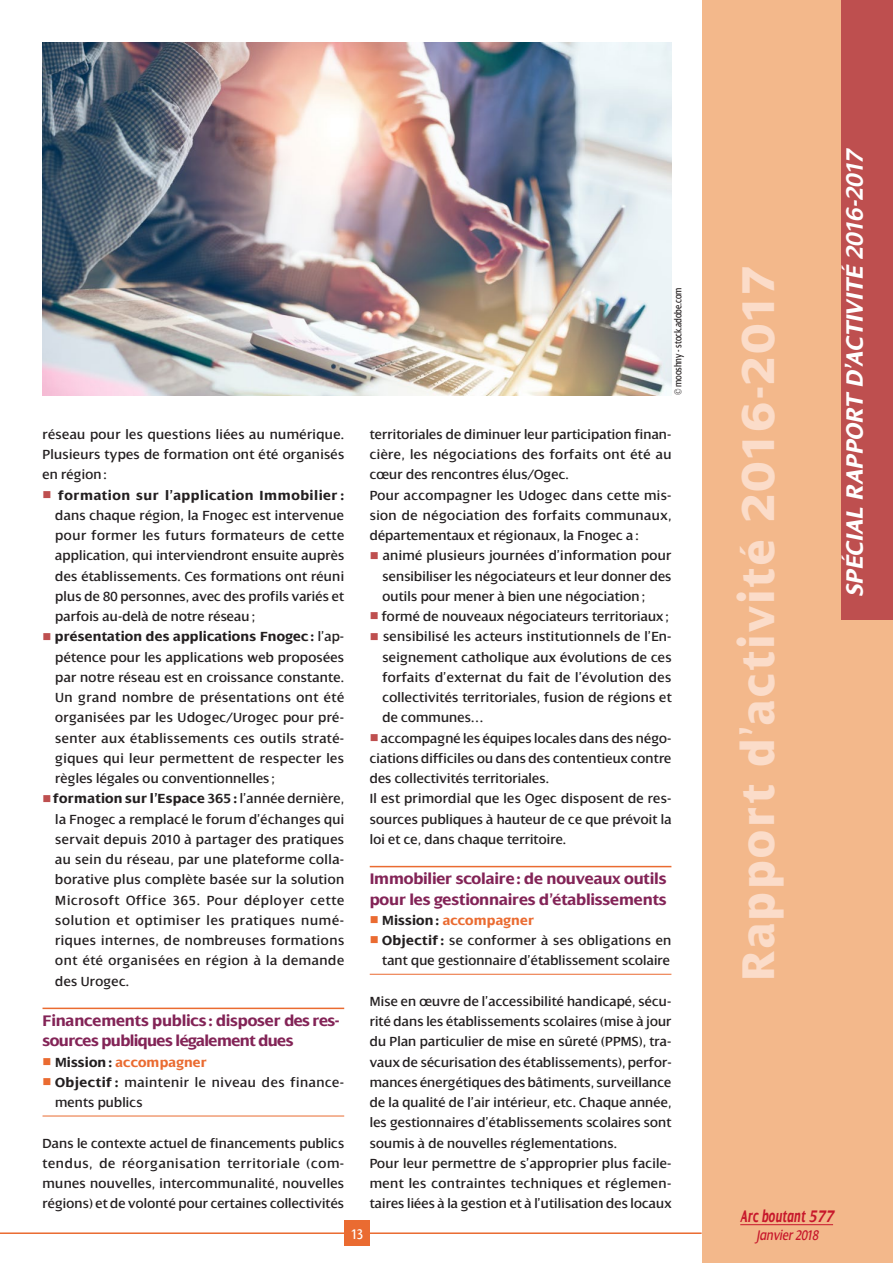
<style>
.page{position:relative;width:893px;height:1263px;background:#fff}
.page>*{position:absolute;margin:0;border:0;box-sizing:border-box;transform-origin:0 0}
.t1{font:800 49.5px "Dialog";letter-spacing:.06em;color:#fbdcc9;scale:.9 1}
.t2{font:italic 700 25.5px "Dialog";color:#fff}
.t3{font:italic 700 18px "Dialog";letter-spacing:.02em;color:#c7172b;scale:.65 1}
.t4{font:700 16.5px/20.2px "Dialog";letter-spacing:-.01em;color:#832457}
.t5{font:700 16.5px/20.2px "Dialog";letter-spacing:-.035em;color:#832457}
.t6{font:italic 15px "Dialog";color:#c7172b;scale:.85 1}
.t7{font:15px "Dialog";color:#fff;scale:.85 1}
.t8{font:14.25px/20.2px "Dialog";letter-spacing:.01em;color:#231f20;text-align:justify}
.t9{font:14.25px/20.2px "Dialog";letter-spacing:.035em;color:#231f20}
.t10{font:700 14.25px "Dialog";letter-spacing:.01em;color:#ea6b31}
.t11{font:10.5px "Dialog";letter-spacing:-.01em;color:#231f20;scale:.8 1}
.s1{color:#be4f4f}
.s2{font-weight:700}
.s3{color:#231f20}
.s4{color:#ea6b31}
</style>
<div class="page">
<div style="left:702px;top:0;width:191px;height:1263px;background:#f3b88b"></div>
<div style="left:842px;top:0;width:51px;height:620px;background:#be4f4f"></div>
<hr style="left:0;top:1232px;width:702px;height:2px;background:#ea6b31">
<div style="left:344px;top:1220px;width:26px;height:26px;background:#ea6b31"></div>
<hr style="left:740px;top:1224px;width:93px;height:1px;background:#c7172b">
<hr style="left:43px;top:1007px;width:301px;height:2px;background:#ea6b31">
<hr style="left:43px;top:1116px;width:301px;height:1px;background:#ea6b31">
<hr style="left:370px;top:866px;width:301px;height:1px;background:#ea6b31">
<hr style="left:370px;top:974px;width:301px;height:1px;background:#ea6b31">
<img style="left:43px;top:43px;width:629px;height:352px">
<p class="t8" style="left:43px;top:424px;width:303px">réseau pour les questions liées au numérique.<br>Plusieurs types de formation ont été organisés en région :</p>
<p class="t8" style="left:55px;top:485px;width:290px;text-indent:-13px"><span class="s1">■</span> <span class="s2">formation sur l’application Immobilier : </span>dans chaque région, la Fnogec est intervenue pour former les futurs formateurs de cette application, qui interviendront ensuite auprès des établissements. Ces formations ont réuni plus de 80 personnes, avec des profils variés et parfois au-delà de notre réseau ;</p>
<p class="t8" style="left:55px;top:627px;width:290px;text-indent:-13px"><span class="s1">■</span> <span class="s2">présentation des applications Fnogec :</span> l’ap&shy;pétence pour les applications web proposées par notre réseau est en croissance constante.<br>Un grand nombre de présentations ont été organisées par les Udogec/Urogec pour pré&shy;senter aux établissements ces outils straté&shy;giques qui leur permettent de respecter les règles légales ou conventionnelles ;</p>
<p class="t8" style="left:55px;top:789px;width:291px;text-indent:-13px"><span class="s1">■</span> <span class="s2">formation sur l’Espace 365 :</span> l’année dernière, la Fnogec a remplacé le forum d’échanges qui servait depuis 2010 à partager des pratiques au sein du réseau, par une plateforme colla&shy;borative plus complète basée sur la solution Microsoft Office 365. Pour déployer cette solution et optimiser les pratiques numé&shy;riques internes, de nombreuses formations ont été organisées en région à la demande des Urogec.</p>
<p class="t5" style="left:43px;top:1011px;width:299px">Financements publics: disposer des res&shy;sources publiques légalement dues</p>
<p class="t10" style="left:43px;top:1054px;width:166px">■ <span class="s3">Mission:</span> accompagner</p>
<p class="t9" style="left:55px;top:1072px;width:291px;text-indent:-12px"><span class="s4">■</span> <span class="s2">Objectif :</span> maintenir le niveau des finance&shy;ments publics</p>
<p class="t8" style="left:43px;top:1133px;width:303px">Dans le contexte actuel de financements publics tendus, de réorganisation territoriale (com&shy;munes nouvelles, intercommunalité, nouvelles régions) et de volonté pour certaines collectivités</p>
<p class="t11" style="left:672px;top:395px;width:136px;rotate:-90deg">© mooshny - stock.adobe.com</p>
<p class="t8" style="left:370px;top:424px;width:303px;text-align:left">territoriales de diminuer leur participation finan&shy;cière, les négociations des forfaits ont été au cœur des rencontres élus/Ogec.<br>Pour accompagner les Udogec dans cette mis&shy;sion de négociation des forfaits communaux, départementaux et régionaux, la Fnogec a :</p>
<p class="t8" style="left:382px;top:546px;width:290px;text-indent:-13px"><span class="s1">■</span> animé plusieurs journées d’information pour sensibiliser les négociateurs et leur donner des outils pour mener à bien une négociation ;</p>
<p class="t8" style="left:370px;top:606px;width:301px"><span class="s1">■</span> formé de nouveaux négociateurs territoriaux ;</p>
<p class="t8" style="left:382px;top:627px;width:291px;text-indent:-13px"><span class="s1">■</span> sensibilisé les acteurs institutionnels de l’En&shy;seignement catholique aux évolutions de ces forfaits d’externat du fait de l’évolution des collectivités territoriales, fusion de régions et de communes…</p>
<p class="t8" style="left:370px;top:728px;width:303px;text-align:left"><span class="s1">■</span> accompagné les équipes locales dans des négo&shy;ciations difficiles ou dans des contentieux contre des collectivités territoriales.<br>Il est primordial que les Ogec disposent de res&shy;sources publiques à hauteur de ce que prévoit la loi et ce, dans chaque territoire.</p>
<p class="t4" style="left:370px;top:869px;width:298px">Immobilier scolaire: de nouveaux outils pour les gestionnaires d’établissements</p>
<p class="t10" style="left:370px;top:912px;width:166px">■ <span class="s3">Mission:</span> accompagner</p>
<p class="t8" style="left:370px;top:930px;width:303px;text-align:right"><span class="s4">■</span> <span class="s2">Objectif:</span> se conformer à ses obligations en tant que gestionnaire d’établissement scolaire</p>
<p class="t8" style="left:370px;top:991px;width:303px;text-align:left">Mise en œuvre de l’accessibilité handicapé, sécu&shy;rité dans les établissements scolaires (mise à jour du Plan particulier de mise en sûreté (PPMS), tra&shy;vaux de sécurisation des établissements), perfor&shy;mances énergétiques des bâtiments, surveillance de la qualité de l’air intérieur, etc. Chaque année, les gestionnaires d’établissements scolaires sont soumis à de nouvelles réglementations.<br>Pour leur permettre de s’approprier plus facile&shy;ment les contraintes techniques et réglemen&shy;taires liées à la gestion et à l’utilisation des locaux</p>
<p class="t7" style="left:351px;top:1226px;width:16px">13</p>
<h1 class="t1" style="left:732px;top:981px;width:795px;rotate:-90deg">Rapport d’activité 2016-2017</h1>
<h2 class="t2" style="left:841px;top:597px;width:451px;rotate:-90deg">SPÉCIAL Rapport d’activité 2016-2017</h2>
<p class="t3" style="left:740px;top:1206px;width:145px">Arc boutant 577</p>
<p class="t6" style="left:755px;top:1227px;width:75px">Janvier 2018</p>
</div>
